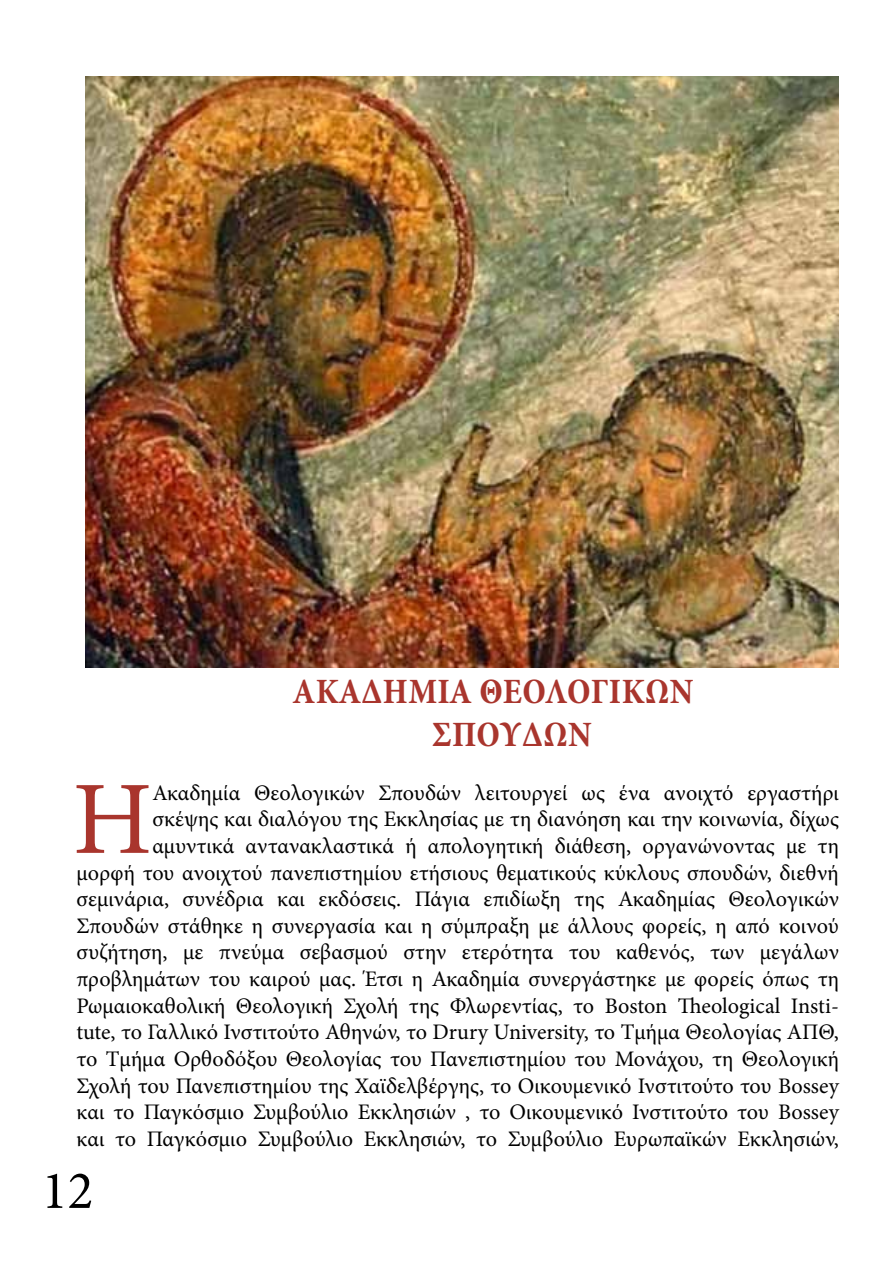
<style>
.page{position:relative;width:893px;height:1263px;background:#fff}
.page>*{position:absolute;margin:0;border:0;box-sizing:border-box;transform-origin:0 0}
.t1{font:104.1px "Minion Pro";color:#a9352d}
.t2{font:54px "Minion Pro";color:#000}
.t3{font:700 condensed 36px "Minion Pro";color:#a9352d}
.t4{font:22.2px/26.7px "Minion Pro";color:#000;text-align:right}
</style>
<div class="page">
<img style="left:85px;top:77px;width:754px;height:591px">
<h3 class="t3" style="left:293px;top:666px;width:47px">Ακαδημία</h3>
<h3 class="t3" style="left:479px;top:666px;width:46px">Θεολογικών</h3>
<h3 class="t3" style="left:432px;top:710px;width:45px">Σπουδών</h3>
<p class="t4" style="left:77px;top:779px;width:764px">Ακαδημία Θεολογικών Σπουδών λειτουργεί ως ένα ανοιχτό εργαστήρι<br>σκέψης και διαλόγου της Εκκλησίας με τη διανόηση και την κοινωνία, δίχως αμυντικά αντανακλαστικά ή απολογητική διάθεση, οργανώνοντας με τη<br>μορφή του ανοιχτού πανεπιστημίου ετήσιους θεματικούς κύκλους σπουδών, διεθνή σεμινάρια, συνέδρια και εκδόσεις. Πάγια επιδίωξη της Ακαδημίας Θεολογικών Σπουδών στάθηκε η συνεργασία και η σύμπραξη με άλλους φορείς, η από κοινού συζήτηση, με πνεύμα σεβασμού στην ετερότητα του καθενός, των μεγάλων προβλημάτων του καιρού μας. Έτσι η Ακαδημία συνεργάστηκε με φορείς όπως τη Ρωμαιοκαθολική Θεολογική Σχολή της Φλωρεντίας, το Boston Theological Insti&shy;tute, το Γαλλικό Ινστιτούτο Αθηνών, το Drury University, το Τμήμα Θεολογίας ΑΠΘ, το Τμήμα Ορθοδόξου Θεολογίας του Πανεπιστημίου του Μονάχου, τη Θεολογική Σχολή του Πανεπιστημίου της Χαϊδελβέργης, το Οικουμενικό Ινστιτούτο του Bossey και το Παγκόσμιο Συμβούλιο Εκκλησιών , το Οικουμενικό Ινστιτούτο του Bossey και το Παγκόσμιο Συμβούλιο Εκκλησιών, το Συμβούλιο Ευρωπαϊκών Εκκλησιών,</p>
<h2 class="t2" style="left:42px;top:1154px;width:53px">12</h2>
<h1 class="t1" style="left:73px;top:750px;width:81px">Η</h1>
</div>
